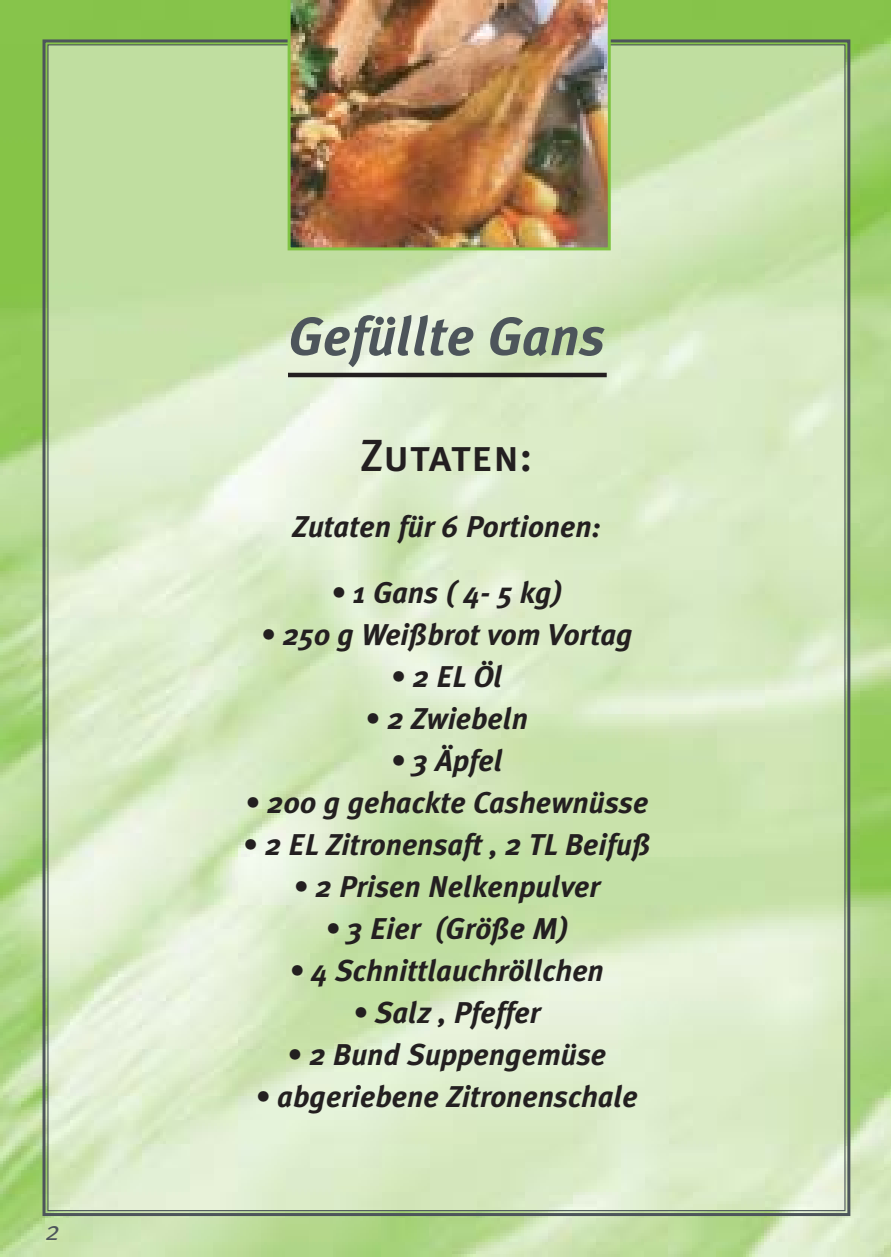
<style>
.page{position:relative;width:891px;height:1257px;background:#fff}
.page>*{position:absolute;margin:0;border:0;box-sizing:border-box;transform-origin:0 0}
.t1{font:italic 700 54px "Meta Plus";color:#4d555b}
.t2{font:45px "Meta Plus Medium Caps";color:#231f20}
.t3{font:italic 700 30px "Meta Plus";color:#231f20}
.t4{font:italic 27px "Meta Plus Normal";color:#4d555b}
</style>
<div class="page">
<img style="left:0;top:0;width:891px;height:1257px">
<img style="left:49px;top:46px;width:795px;height:1163px">
<hr style="left:288px;top:373px;width:319px;height:4px;background:#231f20">
<img style="left:288px;top:0;width:323px;height:250px">
<p class="t4" style="left:46px;top:1222px;width:16px">2</p>
<h1 class="t1" style="left:288px;top:318px;width:318px">Gefüllte Gans</h1>
<h2 class="t2" style="left:360px;top:429px;width:174px">Zutaten:</h2>
<p class="t3" style="left:292px;top:516px;width:310px">Zutaten für 6 Portionen:</p>
<p class="t3" style="left:331px;top:582px;width:233px">• 1 Gans ( 4- 5 kg)</p>
<p class="t3" style="left:260px;top:624px;width:374px">• 250 g Weißbrot vom Vortag</p>
<p class="t3" style="left:390px;top:666px;width:114px">• 2 EL Öl</p>
<p class="t3" style="left:365px;top:708px;width:165px">• 2 Zwiebeln</p>
<p class="t3" style="left:390px;top:750px;width:114px">• 3 Äpfel</p>
<p class="t3" style="left:245px;top:792px;width:405px">• 200 g gehackte Cashewnüsse</p>
<p class="t3" style="left:243px;top:834px;width:409px">• 2 EL Zitronensaft , 2 TL Beifuß</p>
<p class="t3" style="left:293px;top:876px;width:308px">• 2 Prisen Nelkenpulver</p>
<p class="t3" style="left:325px;top:918px;width:245px">• 3 Eier (Größe M)</p>
<p class="t3" style="left:289px;top:960px;width:316px">• 4 Schnittlauchröllchen</p>
<p class="t3" style="left:353px;top:1002px;width:189px">• Salz , Pfeffer</p>
<p class="t3" style="left:287px;top:1044px;width:321px">• 2 Bund Suppengemüse</p>
<p class="t3" style="left:255px;top:1086px;width:384px">• abgeriebene Zitronenschale</p>
</div>
